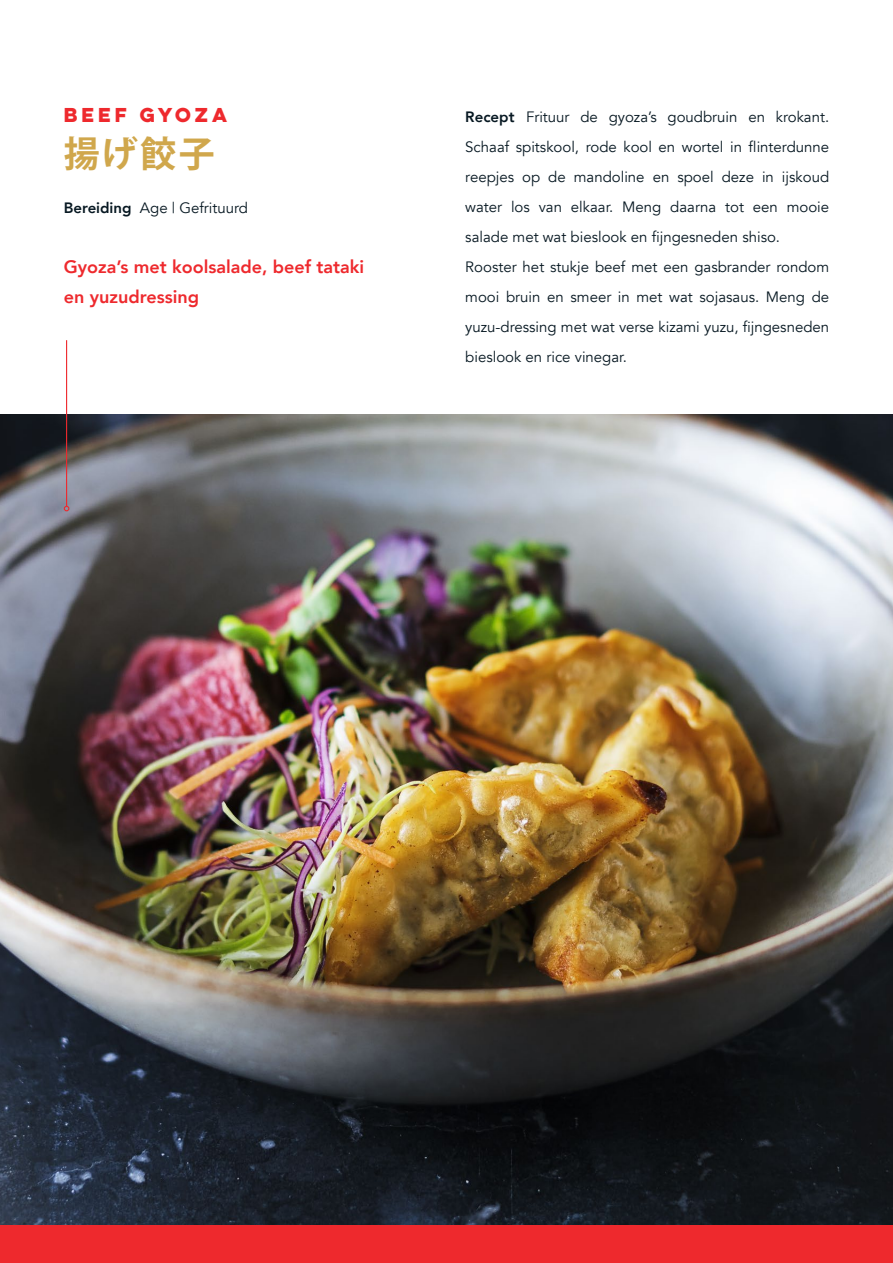
<style>
.page{position:relative;width:893px;height:1263px;background:#fff}
.page>*{position:absolute;margin:0;border:0;box-sizing:border-box;transform-origin:0 0}
.t1{font:700 36px "Koz Go Pr 6 N";color:#d0a74c}
.t2{font:800 18px/30px "Avenir";color:#ee292d}
.t3{font:700 18px "Lulo Clean One";color:#ee292d}
.t4{font:15px/30px "Avenir";color:#071822}
.s1{font-weight:800}
</style>
<div class="page">
<div style="left:0;top:1225px;width:893px;height:38px;background:#ee292d"></div>
<img style="left:0;top:415px;width:893px;height:810px">
<hr style="left:66px;top:340px;width:1px;height:166px;background:#ee292d">
<svg style="left:64px;top:506px;width:5px;height:5px"></svg>
<p class="t3" style="left:64px;top:101px;width:169px">BEEF GYOZA</p>
<h1 class="t1" style="left:64px;top:134px;width:153px">揚げ餃子</h1>
<p class="t4" style="left:64px;top:193px;width:186px"><span class="s1">Bereiding</span> Age | Gefrituurd</p>
<p class="t2" style="left:64px;top:251px;width:302px">Gyoza’s met koolsalade, beef tataki en yuzudressing</p>
<p class="t4" style="left:465px;top:102px;width:365px"><span class="s1">Recept</span> Frituur de gyoza’s goudbruin en krokant.<br>Schaaf spitskool, rode kool en wortel in flinterdunne reepjes op de mandoline en spoel deze in ijskoud water los van elkaar. Meng daarna tot een mooie salade met wat bieslook en fijngesneden shiso.<br>Rooster het stukje beef met een gasbrander rondom mooi bruin en smeer in met wat sojasaus. Meng de yuzu-dressing met wat verse kizami yuzu, fijngesneden bieslook en rice vinegar.</p>
</div>
